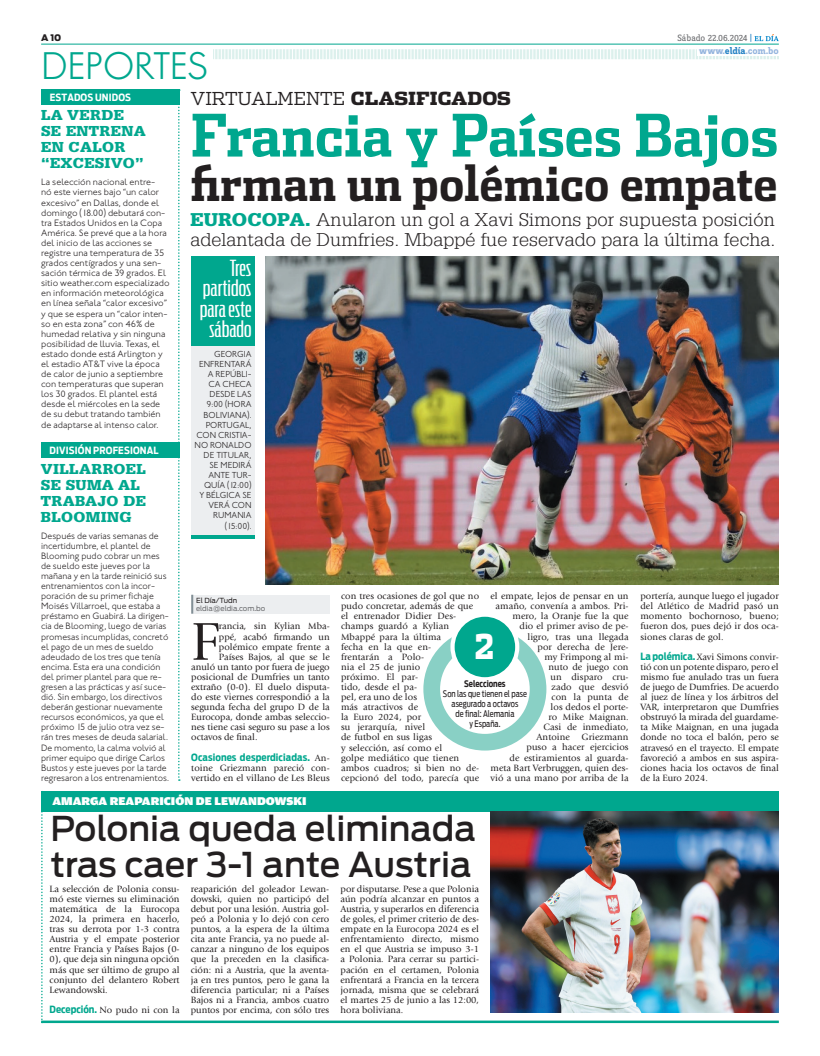
<style>
.page{position:relative;width:820px;height:1056px;background:#fff}
.page>*{position:absolute;margin:0;border:0;box-sizing:border-box;transform-origin:0 0}
.t1{font:700 58.5px "Dispatch Cond";color:#00a78e}
.t2{font:55.4px "Giovanni";color:#231f20}
.t3{font:700 48.5px "Dispatch Cond";color:#231f20}
.t4{font:35px "Cg Futura Maxi Lt";color:#00a78e}
.t5{font:500 34px/35.3px "Antenna";color:#231f20}
.t6{font:900 34px "Dispatch";color:#fff;scale:.8 1}
.t7{font:300 22px/20.2px "Antenna Comp";color:#fff;text-align:right;scale:1.4 1}
.t8{font:300 18px/20.2px "Glypha";letter-spacing:.005em;color:#231f20;scale:1.1 1}
.t9{font:300 18px "Dispatch";color:#231f20}
.t10{font:900 14px/16px "Glypha";letter-spacing:.02em;color:#00a78e;scale:1.1 1}
.t11{font:900 12px "Amplitude Wide";color:#fff}
.t12{font:700 10px "Antenna Cond";letter-spacing:.015em;color:#fff}
.t13{font:700 10px "Antenna Cond";letter-spacing:.01em;color:#00a78e}
.t14{font:700 10px "Zine Slab Dis";color:#95b5de}
.t15{font:9.5px/10.1px "Giovanni";letter-spacing:.01em;color:#231f20;text-align:justify}
.t16{font:300 9.5px/10.1px "Johnston ITC";color:#231f20}
.t17{font:9.5px "Zine Slab Dis";letter-spacing:-.005em;color:#6c6d70}
.t18{font:300 9px/10.1px "Johnston ITC";color:#231f20;text-align:right}
.t19{font:9px/10px "Antenna Cond";color:#231f20;text-align:center;scale:.9 1}
.t20{font:900 9px "Antenna";color:#231f20}
.t21{font:7px/8px "Antenna";color:#6c6d70}
.s1{color:#2783c5}
.s2{font-weight:900}
.s3{font-weight:900;color:#00a78e}
.s4{color:#231f20}
.s5{font-family:"Giovanni";font-weight:400;font-size:9.5px;color:#231f20}
.s6{font-weight:700}
.s7{font-family:"Antenna Cond";font-weight:700;font-size:10px;color:#00a78e}
</style>
<div class="page">
<div style="left:41px;top:791px;width:737px;height:20px;background:#00a78e"></div>
<img style="left:490px;top:811px;width:288px;height:201px">
<hr style="left:41px;top:1020px;width:737px;height:3px;background:#00a78e">
<svg style="left:41px;top:811px;width:2px;height:211px"></svg>
<div style="left:191px;top:595px;width:138px;height:19px;background:#eceef0"></div>
<svg style="left:191px;top:595px;width:2px;height:19px"></svg>
<div style="left:423px;top:628px;width:123px;height:123px;background:#89d0c5;border-radius:50%"></div>
<div style="left:440px;top:644px;width:89px;height:90px;background:#fff;border-radius:50%"></div>
<div style="left:452px;top:615px;width:65px;height:64px;background:#00a78e;border-radius:50%"></div>
<div style="left:450px;top:613px;width:69px;height:68px;border:4px solid #fff;border-radius:50%"></div>
<img style="left:266px;top:256px;width:512px;height:328px">
<div style="left:191px;top:327px;width:63px;height:210px;background:#eceef0"></div>
<div style="left:191px;top:256px;width:63px;height:89px;background:#00a78e"></div>
<hr style="left:191px;top:535px;width:63px;height:4px;background:#00a78e">
<svg style="left:213px;top:49px;width:565px;height:10px"></svg>
<hr style="left:41px;top:44px;width:737px;height:1px;background:#00a78e">
<div style="left:696px;top:46px;width:82px;height:9px;background:#fff"></div>
<svg style="left:754px;top:34px;width:24px;height:7px"></svg>
<div style="left:41px;top:89px;width:138px;height:16px;background:#00a78e"></div>
<div style="left:41px;top:443px;width:138px;height:15px;background:#00a78e"></div>
<svg style="left:178px;top:89px;width:2px;height:692px"></svg>
<p class="t20" style="left:41px;top:33px;width:22px">A 10</p>
<p class="t4" style="left:41px;top:45px;width:168px">DEPORTES</p>
<p class="t17" style="left:677px;top:34px;width:76px">Sábado 22.06.2024 <span class="s1">|</span></p>
<p class="t14" style="left:699px;top:45px;width:81px">www.<span class="s1">eldía</span>.com.bo</p>
<p class="t12" style="left:50px;top:91px;width:83px">ESTADOS UNIDOS</p>
<p class="t10" style="left:41px;top:107px;width:97px">LA VERDE<br>SE ENTRENA<br>EN CALOR “EXCESIVO”</p>
<p class="t16" style="left:41px;top:177px;width:130px">La selección nacional entre-<br>nó este viernes bajo “un calor excesivo” en Dallas, donde el domingo (18.00) debutará con&shy;tra Estados U nidos en la Copa<br>América. Se prevé que a la hora del inicio de las acciones se registre una temperatura de 35 grados centígrados y una sen&shy;sación térmica de 39 grados. El sitio weather.com especializado en información meteorológica en línea señala “calor excesivo” y que se espera un “calor inten&shy;so en esta zona” con 46% de humedad relativa y sin ninguna posibilidad de lluvia. Texas, el estado donde está Arlington y el estadio AT&amp;T vive la época de calor de junio a septiembre con temperaturas que superan los 30 grados. El plantel está desde el miércoles en la sede de su debut tratando también de adaptarse al intenso calor.</p>
<p class="t12" style="left:50px;top:445px;width:110px">DIVISIÓN PROFESIONAL</p>
<p class="t10" style="left:41px;top:460px;width:97px">VILLARROEL<br>SE SUMA AL<br>TRABAJO DE<br>BLOOMING</p>
<p class="t16" style="left:41px;top:530px;width:129px">Después de varias semanas de incertidumbre, el plantel de<br>Blooming pudo cobrar un mes de sueldo este jueves por la mañana y en la tarde reinició sus entrenamientos con la incor&shy;poración de su primer fichaje<br>M oisés Villarroel, que estaba a préstamo en Guabirá. La dirigen&shy;cia de Blooming, luego de varias promesas incumplidas, concretó el pago de un mes de sueldo adeudado de los tres que tenía encima. Esta era una condición del primer plantel para que re&shy;gresen a las prácticas y así suce&shy;dió. Sin embargo, los directivos deberán gestionar nuevamente recursos económicos, ya que el próximo 15 de julio otra vez se&shy;rán tres meses de deuda salarial.<br>De momento, la calma volvió al primer equipo que dirige Carlos<br>Bustos y este jueves por la tarde regresaron a los entrenamientos.</p>
<p class="t9" style="left:190px;top:86px;width:322px">VIRTUALMENTE <span class="s2">CLASIFICADOS</span></p>
<p class="t1" style="left:191px;top:99px;width:588px">Francia y Países Bajos</p>
<p class="t3" style="left:190px;top:152px;width:588px">firman un polémico empate</p>
<p class="t8" style="left:190px;top:209px;width:533px"><span class="s3">EUROCOPA.</span> Anularon un gol a Xavi Simons por supuesta posición adelantada de Dumfries. Mbappé fue reservado para la última fecha.</p>
<p class="t7" style="left:200px;top:258px;width:38px">Tres partidos para este sábado</p>
<p class="t18" style="left:194px;top:349px;width:58px">Georg ia enfrentará a Repúbli&shy;ca Checa desde las<br>9:00 (hora boliviana).<br>Portugal, con Cristia&shy;no Ronaldo de titular, se medirá ante Tur&shy;quía (12:00)<br>y Bélg ica se verá con<br>Rumania (15:00).</p>
<p class="t21" style="left:196px;top:596px;width:71px"><span class="s4">El Día/Tudn </span>eldia@eldia.com.bo</p>
<p class="t2" style="left:191px;top:610px;width:29px">F</p>
<p class="t15" style="left:219px;top:621px;width:112px">rancia, sin Kylian Mba-</p>
<p class="t15" style="left:219px;top:631px;width:112px">ppé, acabó firmando un</p>
<p class="t15" style="left:219px;top:642px;width:112px">polémico empate frente a</p>
<p class="t15" style="left:219px;top:652px;width:112px">Países Bajos, al que se le</p>
<p class="t15" style="left:191px;top:662px;width:140px">anuló un tanto por fuera de juego</p>
<p class="t15" style="left:191px;top:672px;width:140px">posicional de Dumfries un tanto</p>
<p class="t15" style="left:191px;top:682px;width:140px">extraño (0-0). El duelo disputa-</p>
<p class="t15" style="left:191px;top:692px;width:140px">do este viernes correspondió a la</p>
<p class="t15" style="left:191px;top:702px;width:140px">segunda fecha del grupo D de la</p>
<p class="t15" style="left:191px;top:712px;width:140px">Eurocopa, donde ambas seleccio-</p>
<p class="t15" style="left:191px;top:722px;width:140px">nes tiene casi seguro su pase a los</p>
<p class="t15" style="left:191px;top:732px;width:68px">octavos de final.</p>
<p class="t13" style="left:191px;top:751px;width:140px">Ocasiones desperdiciadas. <span class="s5">An-</span></p>
<p class="t15" style="left:191px;top:763px;width:140px">toine Griezmann pareció con&shy;vertido en el villano de Les Bleus</p>
<p class="t15" style="left:341px;top:591px;width:139px;text-align:left">con tres ocasiones de gol que no pudo concretar, además de que el entrenador Didier Des&shy;champs guardó a Kylian<br>Mbappé para la última<br>fecha en la que en-<br>frentarán a Polo-<br>nia el 25 de junio<br>próximo. El par-<br>tido, desde el pa-<br>pel, era uno de los<br>más atractivos de<br>la Euro 2024, por<br>su jerarquía, nivel<br>de futbol en sus ligas<br>y selección, así como el<br>golpe mediático que tienen ambos cuadros; si bien no de&shy;cepcionó del todo, parecía que</p>
<p class="t15" style="left:490px;top:591px;width:140px;text-align:right">el empate, lejos de pensar en un amaño, convenía a ambos. Pri&shy;mero, la Oranje fue la que<br>dio el primer aviso de pe-<br>ligro, tras una llegada<br>por derecha de Jere-<br>my Frimpong al mi-<br>nuto de juego con<br>un disparo cru-<br>zado que desvió<br>con la punta de<br>los dedos el porte-<br>ro Mike Maignan.<br>Casi de inmediato,<br>Antoine Griezmann<br>puso a hacer ejercicios<br>de estiramientos al guarda&shy;meta Bart Verbruggen, quien des&shy;vió a una mano por arriba de la</p>
<p class="t6" style="left:475px;top:621px;width:26px">2</p>
<p class="t19" style="left:443px;top:679px;width:95px"><span class="s6">Selecciones<br></span>Son las que tienen el pase asegurado a octavos<br>de final: Alemania<br>y España.</p>
<p class="t15" style="left:640px;top:591px;width:140px">portería, aunque luego el jugador del Atlético de Madrid pasó un momento bochornoso, bueno; fueron dos, pues dejó ir dos oca&shy;siones claras de gol.</p>
<p class="t15" style="left:640px;top:652px;width:140px"><span class="s7">La polémica.</span> Xavi Simons convir&shy;tió con un potente disparo, pero el mismo fue anulado tras un fuera de juego de Dumfries. De acuerdo al juez de línea y los árbitros del VAR, interpretaron que Dumfries obstruyó la mirada del guardame&shy;ta Mike Maignan, en una jugada donde no toca el balón, pero se atravesó en el trayecto. El empate favoreció a ambos en sus aspira&shy;ciones hacia los octavos de final de la Euro 2024.</p>
<p class="t11" style="left:52px;top:794px;width:255px">AMARGA REAPARICIÓN DE LEWANDOWSKI</p>
<p class="t5" style="left:50px;top:811px;width:427px">Polonia queda eliminada tras caer 3-1 ante Austria</p>
<p class="t15" style="left:50px;top:884px;width:131px">La selección de Polonia consu&shy;mó este viernes su eliminación matemática de la Eurocopa 2024, la primera en hacerlo, tras su derrota por 1-3 contra Austria y el empate posterior entre Francia y Países Bajos (0- 0), que deja sin ninguna opción más que ser último de grupo al conjunto del delantero Robert Lewandowski.</p>
<p class="t15" style="left:50px;top:1005px;width:131px"><span class="s7">Decepción.</span> No pudo ni con la</p>
<p class="t15" style="left:191px;top:884px;width:140px">reaparición del goleador Lewan&shy;dowski, quien no participó del debut por una lesión. Austria gol&shy;peó a Polonia y lo dejó con cero puntos, a la espera de la última cita ante Francia, ya no puede al&shy;canzar a ninguno de los equipos que la preceden en la clasifica&shy;ción: ni a Austria, que la aventa&shy;ja en tres puntos, pero le gana la diferencia particular; ni a Países Bajos ni a Francia, ambos cuatro puntos por encima, con sólo tres</p>
<p class="t15" style="left:340px;top:884px;width:140px">por disputarse. Pese a que Polonia aún podría alcanzar en puntos a Austria, y superarlos en diferencia de goles, el primer criterio de des&shy;empate en la Eurocopa 2024 es el enfrentamiento directo, mismo en el que Austria se impuso 3-1 a Polonia. Para cerrar su partici&shy;pación en el certamen, Polonia enfrentará a Francia en la tercera jornada, misma que se celebrará el martes 25 de junio a las 12:00, hora boliviana.</p>
</div>
